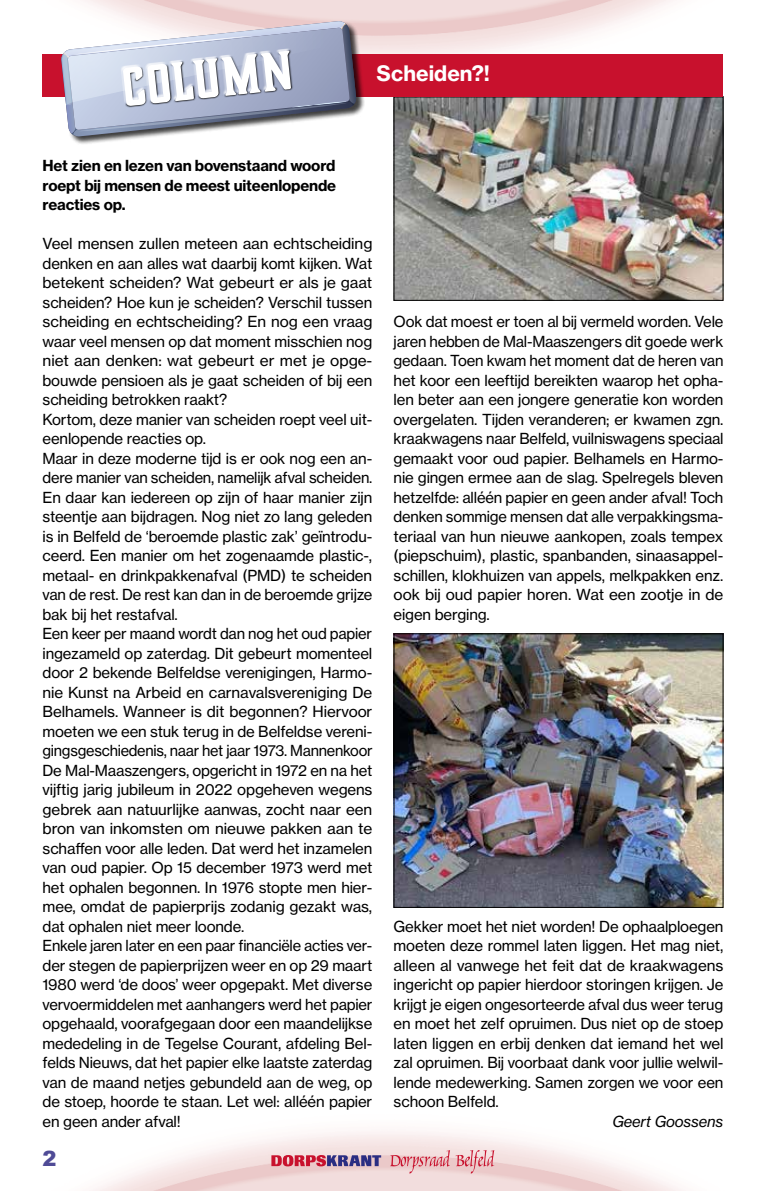
<style>
.page{position:relative;width:766px;height:1191px;background:#fff}
.page>*{position:absolute;margin:0;border:0;box-sizing:border-box;transform-origin:0 0}
.t1{font:700 51px "Boucherie Block";color:#fff}
.t2{font:21px "N Haas Grotesk TX Pro 75 Bd";letter-spacing:.005em;color:#fff}
.t3{font:900 21px "Arial";color:#4f4b96}
.t4{font:15px/19.5px "N Haas Grotesk TX Pro 55 Rg";letter-spacing:-.01em;color:#000;text-align:justify}
.t5{font:15px/19.5px "N Haas Grotesk TX Pro 75 Bd";letter-spacing:-.01em;color:#000;text-align:justify}
.t6{font:15px "N Haas Grotesk TX Pro 56 It";letter-spacing:-.01em;color:#000}
</style>
<div class="page">
<img style="left:42px;top:0;width:631px;height:82px">
<svg style="left:271px;top:1155px;width:110px;height:11px"></svg>
<svg style="left:390px;top:1150px;width:104px;height:23px"></svg>
<img style="left:395px;top:99px;width:326px;height:200px">
<div style="left:393px;top:97px;width:330px;height:204px;border:1px solid #000"></div>
<div style="left:43px;top:54px;width:680px;height:43px;background:#c8112d"></div>
<div style="left:61px;top:21px;width:304px;height:124px;background:#000;opacity:.75"></div>
<svg style="left:61px;top:21px;width:295px;height:116px"></svg>
<img style="left:395px;top:635px;width:326px;height:270px">
<div style="left:393px;top:633px;width:330px;height:274px;border:1px solid #000"></div>
<h1 class="t1" style="left:119px;top:54px;width:172px;rotate:-6deg">COLUMN</h1>
<h2 class="t2" style="left:376px;top:60px;width:115px">Scheiden?!</h2>
<p class="t5" style="left:43px;top:156px;width:295px">Het zien en lezen van bovenstaand woord roept bij mensen de meest uiteenlopende reacties op.</p>
<p class="t4" style="left:43px;top:234px;width:331px;text-align:left">Veel mensen zullen meteen aan echtscheiding denken en aan alles wat daarbij komt kijken. Wat betekent scheiden? Wat gebeurt er als je gaat scheiden? Hoe kun je scheiden? Verschil tussen scheiding en echtscheiding? En nog een vraag waar veel mensen op dat moment misschien nog niet aan denken: wat gebeurt er met je opge&shy;bouwde pensioen als je gaat scheiden of bij een scheiding betrokken raakt?<br>Kortom, deze manier van scheiden roept veel uit&shy;eenlopende reacties op.<br>Maar in deze moderne tijd is er ook nog een an&shy;dere manier van scheiden, namelijk afval scheiden.<br>En daar kan iedereen op zijn of haar manier zijn steentje aan bijdragen. Nog niet zo lang geleden is in Belfeld de ‘beroemde plastic zak’ geïntrodu&shy;ceerd. Een manier om het zogenaamde plastic-, metaal- en drinkpakkenafval (PMD) te scheiden van de rest. De rest kan dan in de beroemde grijze bak bij het restafval.<br>Een keer per maand wordt dan nog het oud papier ingezameld op zaterdag. Dit gebeurt momenteel door 2 bekende Belfeldse verenigingen, Harmo&shy;nie Kunst na Arbeid en carnavalsvereniging De Belhamels. Wanneer is dit begonnen? Hiervoor moeten we een stuk terug in de Belfeldse vereni&shy;gingsgeschiedenis, naar het jaar 1973. Mannenkoor De Mal-Maaszengers, opgericht in 1972 en na het vijftig jarig jubileum in 2022 opgeheven wegens gebrek aan natuurlijke aanwas, zocht naar een bron van inkomsten om nieuwe pakken aan te schaffen voor alle leden. Dat werd het inzamelen van oud papier. Op 15 december 1973 werd met het ophalen begonnen. In 1976 stopte men hier&shy;mee, omdat de papierprijs zodanig gezakt was, dat ophalen niet meer loonde.<br>Enkele jaren later en een paar financiële acties ver&shy;der stegen de papierprijzen weer en op 29 maart 1980 werd ‘de doos’ weer opgepakt. Met diverse vervoermiddelen met aanhangers werd het papier opgehaald, voorafgegaan door een maandelijkse mededeling in de Tegelse Courant, afdeling Bel&shy;felds Nieuws, dat het papier elke laatste zaterdag van de maand netjes gebundeld aan de weg, op de stoep, hoorde te staan. Let wel: alléén papier en geen ander afval!</p>
<h2 class="t3" style="left:43px;top:1143px;width:16px">2</h2>
<p class="t4" style="left:393px;top:312px;width:331px">Ook dat moest er toen al bij vermeld worden. Vele jaren hebben de Mal-Maaszengers dit goede werk gedaan. Toen kwam het moment dat de heren van het koor een leeftijd bereikten waarop het opha&shy;len beter aan een jongere generatie kon worden overgelaten. Tijden veranderen; er kwamen zgn. kraakwagens naar Belfeld, vuilniswagens speciaal gemaakt voor oud papier. Belhamels en Harmo&shy;nie gingen ermee aan de slag. Spelregels bleven hetzelfde: alléén papier en geen ander afval! Toch denken sommige mensen dat alle verpakkingsma&shy;teriaal van hun nieuwe aankopen, zoals tempex (piepschuim), plastic, spanbanden, sinaasappel&shy;schillen, klokhuizen van appels, melkpakken enz. ook bij oud papier horen. Wat een zootje in de eigen berging.</p>
<p class="t4" style="left:393px;top:916px;width:331px">Gekker moet het niet worden! De ophaalploegen moeten deze rommel laten liggen. Het mag niet, alleen al vanwege het feit dat de kraakwagens ingericht op papier hierdoor storingen krijgen. Je krijgt je eigen ongesorteerde afval dus weer terug en moet het zelf opruimen. Dus niet op de stoep laten liggen en erbij denken dat iemand het wel zal opruimen. Bij voorbaat dank voor jullie welwil&shy;lende medewerking. Samen zorgen we voor een schoon Belfeld.</p>
<p class="t6" style="left:612px;top:1112px;width:112px">Geert Goossens</p>
</div>
